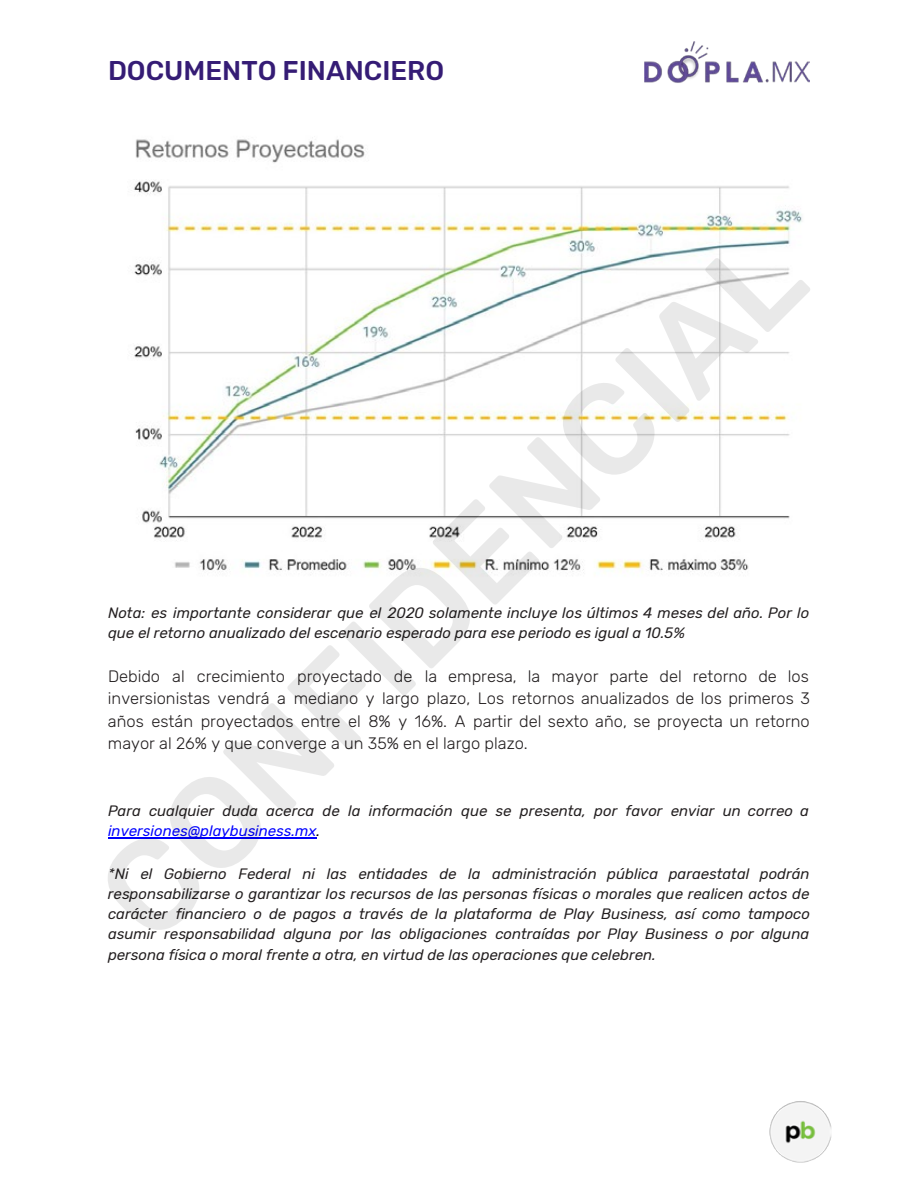
<style>
.page{position:relative;width:918px;height:1188px;background:#fff}
.page>*{position:absolute;margin:0;border:0;box-sizing:border-box;transform-origin:0 0}
.t1{font:500 27px "Rubik";color:#351c75}
.t2{font:300 16.5px/22.5px "Rubik";color:#231f20;text-align:justify}
.t3{font:italic 15px/20.2px "Rubik";color:#231f20}
.s1{color:#00f}
.s2{color:#000}
</style>
<div class="page">
<img style="left:134px;top:139px;width:668px;height:119px">
<img style="left:769px;top:1101px;width:62px;height:61px">
<img style="left:645px;top:42px;width:165px;height:41px">
<svg style="left:108px;top:258px;width:702px;height:672px"></svg>
<h1 class="t1" style="left:108px;top:55px;width:338px">DOCUMENTO FINANCIERO</h1>
<p class="t3" style="left:108px;top:603px;width:703px">Nota: es importante considerar que el 2020 solamente incluye los últimos 4 meses del año. Por lo que el retorno anualizado del escenario esperado para ese periodo es igual a 10.5%</p>
<p class="t2" style="left:108px;top:665px;width:703px">Debido al crecimiento proyectado de la empresa, la mayor parte del retorno de los inversionistas vendrá a mediano y largo plazo, Los retornos anualizados de los primeros 3 años están proyectados entre el 8% y 16%. A partir del sexto año, se proyecta un retorno mayor al 26% y que converge a un 35% en el largo plazo.</p>
<p class="t3" style="left:108px;top:801px;width:702px">Para cualquier duda acerca de la información que se presenta, por favor enviar un correo a <span class="s1">inversiones@playbusiness.mx</span><span class="s2">.</span></p>
<p class="t3" style="left:108px;top:864px;width:704px;text-align:justify">*Ni el Gobierno Federal ni las entidades de la administración pública paraestatal podrán responsabilizarse o garantizar los recursos de las personas físicas o morales que realicen actos de carácter financiero o de pagos a través de la plataforma de Play Business, así como tampoco asumir responsabilidad alguna por las obligaciones contraídas por Play Business o por alguna persona física o moral frente a otra, en virtud de las operaciones que celebren.</p>
</div>
